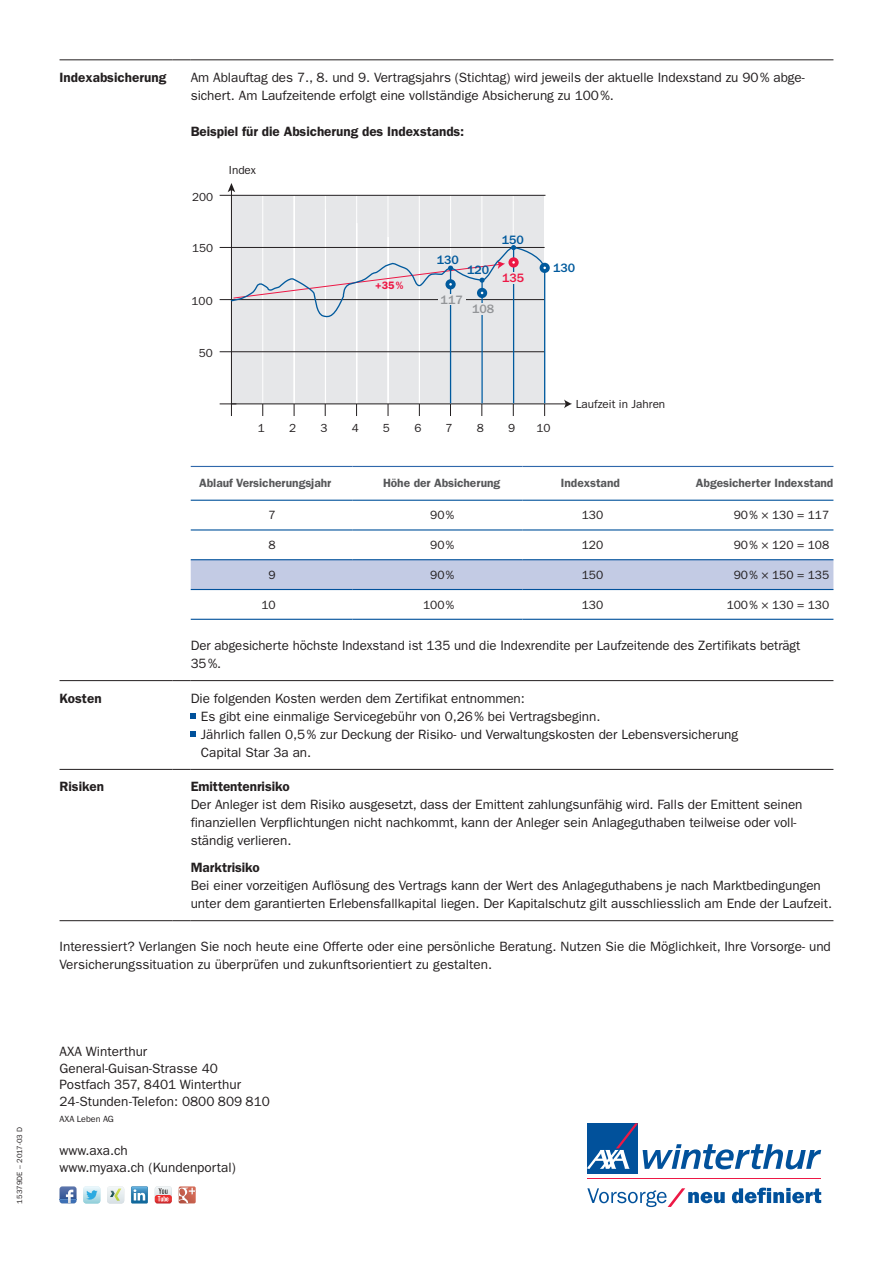
<style>
.page{position:relative;width:893px;height:1263px;background:#fff}
.page>*{position:absolute;margin:0;border:0;box-sizing:border-box;transform-origin:0 0}
.t1{font:13.5px/18px "ITC Franklin Gothic Std";letter-spacing:-.005em;color:#231f20}
.t2{font:600 13.5px "ITC Franklin Gothic Std";letter-spacing:-.005em;color:#231f20}
.t3{font:500 12.6px "ITC Franklin Gothic Std";color:#015a9d}
.t4{font:500 12.6px "ITC Franklin Gothic Std";color:#939598}
.t5{font:500 12.6px "ITC Franklin Gothic Std";color:#ed1845}
.t6{font:12px "ITC Franklin Gothic Std";letter-spacing:-.005em;color:#231f20}
.t7{font:600 12px "ITC Franklin Gothic Std";letter-spacing:-.005em;color:#57585a}
.t8{font:11.7px "ITC Franklin Gothic Std";color:#231f20}
.t9{font:600 10.8px "ITC Franklin Gothic Std";color:#ed1845}
.t10{font:9px "ITC Franklin Gothic Std";color:#231f20}
.t11{font:7.5px "ITC Franklin Gothic Std";letter-spacing:.015em;color:#231f20}
</style>
<div class="page">
<div style="left:587px;top:1123px;width:51px;height:51px;background:#01519b"></div>
<hr style="left:587px;top:1178px;width:234px;height:1px;background:#ed1845">
<svg style="left:587px;top:1123px;width:234px;height:46px"></svg>
<svg style="left:732px;top:1187px;width:89px;height:16px"></svg>
<svg style="left:587px;top:1188px;width:138px;height:19px"></svg>
<svg style="left:60px;top:1186px;width:17px;height:17px"></svg>
<svg style="left:179px;top:1186px;width:17px;height:17px"></svg>
<svg style="left:83px;top:1186px;width:17px;height:17px"></svg>
<svg style="left:107px;top:1186px;width:17px;height:17px"></svg>
<svg style="left:155px;top:1186px;width:17px;height:17px"></svg>
<svg style="left:131px;top:1186px;width:17px;height:17px"></svg>
<hr style="left:60px;top:60px;width:112px;height:1px;background:#231f20">
<svg style="left:172px;top:60px;width:19px;height:1px"></svg>
<hr style="left:191px;top:60px;width:642px;height:1px;background:#231f20">
<hr style="left:60px;top:680px;width:112px;height:1px;background:#231f20">
<svg style="left:172px;top:680px;width:19px;height:1px"></svg>
<hr style="left:191px;top:680px;width:642px;height:1px;background:#231f20">
<hr style="left:60px;top:769px;width:112px;height:1px;background:#231f20">
<svg style="left:172px;top:769px;width:19px;height:1px"></svg>
<hr style="left:191px;top:769px;width:642px;height:1px;background:#231f20">
<hr style="left:60px;top:920px;width:112px;height:1px;background:#231f20">
<svg style="left:172px;top:920px;width:19px;height:1px"></svg>
<hr style="left:191px;top:920px;width:642px;height:1px;background:#231f20">
<div style="left:191px;top:560px;width:642px;height:29px;background:#c3cbe4"></div>
<hr style="left:191px;top:529px;width:161px;height:1px;background:#01519b">
<hr style="left:352px;top:529px;width:170px;height:1px;background:#01519b">
<hr style="left:522px;top:529px;width:128px;height:1px;background:#01519b">
<hr style="left:650px;top:529px;width:183px;height:1px;background:#01519b">
<hr style="left:191px;top:559px;width:161px;height:1px;background:#01519b">
<hr style="left:352px;top:559px;width:170px;height:1px;background:#01519b">
<hr style="left:522px;top:559px;width:128px;height:1px;background:#01519b">
<hr style="left:650px;top:559px;width:183px;height:1px;background:#01519b">
<hr style="left:191px;top:466px;width:161px;height:1px;background:#3068ab">
<hr style="left:352px;top:466px;width:170px;height:1px;background:#3068ab">
<hr style="left:522px;top:466px;width:128px;height:1px;background:#3068ab">
<hr style="left:650px;top:466px;width:183px;height:1px;background:#3068ab">
<hr style="left:191px;top:500px;width:161px;height:1px;background:#01519b">
<hr style="left:352px;top:500px;width:170px;height:1px;background:#01519b">
<hr style="left:522px;top:500px;width:128px;height:1px;background:#01519b">
<hr style="left:650px;top:500px;width:183px;height:1px;background:#01519b">
<hr style="left:191px;top:589px;width:161px;height:1px;background:#01519b">
<hr style="left:352px;top:589px;width:170px;height:1px;background:#01519b">
<hr style="left:522px;top:589px;width:128px;height:1px;background:#01519b">
<hr style="left:650px;top:589px;width:183px;height:1px;background:#01519b">
<hr style="left:191px;top:619px;width:161px;height:1px;background:#01519b">
<hr style="left:352px;top:619px;width:170px;height:1px;background:#01519b">
<hr style="left:522px;top:619px;width:128px;height:1px;background:#01519b">
<hr style="left:650px;top:619px;width:183px;height:1px;background:#01519b">
<svg style="left:191px;top:714px;width:5px;height:5px"></svg>
<svg style="left:191px;top:732px;width:5px;height:5px"></svg>
<hr style="left:220px;top:351px;width:325px;height:1px;background:#231f20">
<hr style="left:220px;top:299px;width:325px;height:1px;background:#231f20">
<hr style="left:220px;top:247px;width:325px;height:1px;background:#231f20">
<hr style="left:220px;top:195px;width:325px;height:1px;background:#231f20">
<svg style="left:220px;top:404px;width:12px;height:12px"></svg>
<svg style="left:231px;top:192px;width:333px;height:213px"></svg>
<svg style="left:564px;top:399px;width:8px;height:9px"></svg>
<svg style="left:228px;top:183px;width:7px;height:9px"></svg>
<svg style="left:230px;top:246px;width:316px;height:159px;background:#dbdde1"></svg>
<svg style="left:508px;top:257px;width:11px;height:10px"></svg>
<svg style="left:540px;top:263px;width:10px;height:10px"></svg>
<svg style="left:232px;top:260px;width:273px;height:39px;background:#d9dae1"></svg>
<svg style="left:511px;top:245px;width:5px;height:5px"></svg>
<div style="left:439px;top:294px;width:27px;height:11px;background:#e6e7e9"></div>
<div style="left:475px;top:303px;width:24px;height:11px;background:#e6e7e9"></div>
<div style="left:506px;top:273px;width:24px;height:11px;background:#e6e7e9"></div>
<p class="t11" style="left:15px;top:1203px;width:78px;rotate:-90deg">15379DE – 2017-03 D</p>
<p class="t2" style="left:60px;top:69px;width:108px">Indexabsicherung</p>
<p class="t1" style="left:191px;top:68px;width:615px">Am Ablauftag des 7., 8. und 9. Vertragsjahrs (Stichtag) wird jeweils der aktuelle Indexstand zu 90% abge&shy;sichert. Am Laufzeitende erfolgt eine vollständige Absicherung zu 100%.</p>
<p class="t2" style="left:191px;top:123px;width:275px">Beispiel für die Absicherung des Indexstands:</p>
<p class="t8" style="left:192px;top:190px;width:23px">200</p>
<p class="t8" style="left:229px;top:164px;width:29px">Index</p>
<p class="t8" style="left:192px;top:242px;width:23px">150</p>
<p class="t8" style="left:191px;top:294px;width:23px">100</p>
<p class="t8" style="left:199px;top:346px;width:16px">50</p>
<p class="t9" style="left:375px;top:279px;width:29px">+35%</p>
<p class="t3" style="left:437px;top:253px;width:24px">130</p>
<p class="t3" style="left:467px;top:262px;width:24px">120</p>
<p class="t4" style="left:441px;top:293px;width:24px">117</p>
<p class="t4" style="left:472px;top:302px;width:24px">108</p>
<p class="t3" style="left:502px;top:232px;width:24px">150</p>
<p class="t5" style="left:502px;top:271px;width:24px">135</p>
<p class="t3" style="left:553px;top:261px;width:24px">130</p>
<p class="t8" style="left:576px;top:397px;width:91px">Laufzeit in Jahren</p>
<p class="t7" style="left:199px;top:476px;width:133px">Ablauf Versicherungsjahr</p>
<p class="t7" style="left:383px;top:476px;width:119px">Höhe der Absicherung</p>
<p class="t7" style="left:561px;top:476px;width:60px">Indexstand</p>
<p class="t7" style="left:696px;top:476px;width:139px">Abgesicherter Indexstand</p>
<p class="t6" style="left:269px;top:508px;width:9px">7</p>
<p class="t6" style="left:430px;top:508px;width:26px">90%</p>
<p class="t6" style="left:582px;top:508px;width:23px">130</p>
<p class="t6" style="left:734px;top:508px;width:97px">90% × 130 = 117</p>
<p class="t6" style="left:269px;top:538px;width:9px">8</p>
<p class="t6" style="left:430px;top:538px;width:26px">90%</p>
<p class="t6" style="left:582px;top:538px;width:23px">120</p>
<p class="t6" style="left:734px;top:538px;width:97px">90% × 120 = 108</p>
<p class="t6" style="left:269px;top:568px;width:9px">9</p>
<p class="t6" style="left:430px;top:568px;width:26px">90%</p>
<p class="t6" style="left:582px;top:568px;width:23px">150</p>
<p class="t6" style="left:734px;top:568px;width:97px">90% × 150 = 135</p>
<p class="t6" style="left:261px;top:597px;width:16px">10</p>
<p class="t6" style="left:423px;top:597px;width:33px">100%</p>
<p class="t6" style="left:582px;top:597px;width:23px">130</p>
<p class="t6" style="left:727px;top:597px;width:104px">100% × 130 = 130</p>
<p class="t1" style="left:191px;top:636px;width:611px">Der abgesicherte höchste Indexstand ist 135 und die Indexrendite per Laufzeitende des Zertifikats beträgt<br>35%.</p>
<p class="t2" style="left:60px;top:690px;width:44px">Kosten</p>
<p class="t1" style="left:201px;top:689px;width:539px;text-indent:-10px">Die folgenden Kosten werden dem Zertifikat entnommen:<br>Es gibt eine einmalige Servicegebühr von 0,26% bei Vertragsbeginn.<br>Jährlich fallen 0,5% zur Deckung der Risiko- und Verwaltungskosten der Lebensversicherung Capital Star 3a an.</p>
<p class="t2" style="left:60px;top:779px;width:46px">Risiken</p>
<p class="t2" style="left:191px;top:779px;width:100px">Emittentenrisiko</p>
<p class="t1" style="left:191px;top:796px;width:613px">Der Anleger ist dem Risiko ausgesetzt, dass der Emittent zahlungsunfähig wird. Falls der Emittent seinen finanziellen Verpflichtungen nicht nachkommt, kann der Anleger sein Anlageguthaben teilweise oder voll&shy;ständig verlieren.</p>
<p class="t2" style="left:191px;top:859px;width:70px">Marktrisiko</p>
<p class="t1" style="left:191px;top:876px;width:643px">Bei einer vorzeitigen Auflösung des Vertrags kann der Wert des Anlageguthabens je nach Marktbedingungen unter dem garantierten Erlebensfallkapital liegen. Der Kapitalschutz gilt ausschliesslich am Ende der Laufzeit.</p>
<p class="t1" style="left:60px;top:938px;width:773px">Interessiert? Verlangen Sie noch heute eine Offerte oder eine persönliche Beratung. Nutzen Sie die Möglichkeit, Ihre Vorsorge- und<br>Versicherungssituation zu ü berprüfen und zukunftsorientiert zu gestalten.</p>
<p class="t1" style="left:60px;top:1044px;width:212px;line-height:16.5px">AXA Winterthur<br>General-Guisan-Strasse 40<br>Postfach 357, 8401 Winterthur<br>24-Stunden-Telefon: 0800 809 810</p>
<p class="t10" style="left:60px;top:1114px;width:56px">AXA Leben AG</p>
<p class="t1" style="left:60px;top:1143px;width:178px;line-height:16.5px">www.axa.ch<br>www.myaxa.ch (Kundenportal)</p>
</div>
